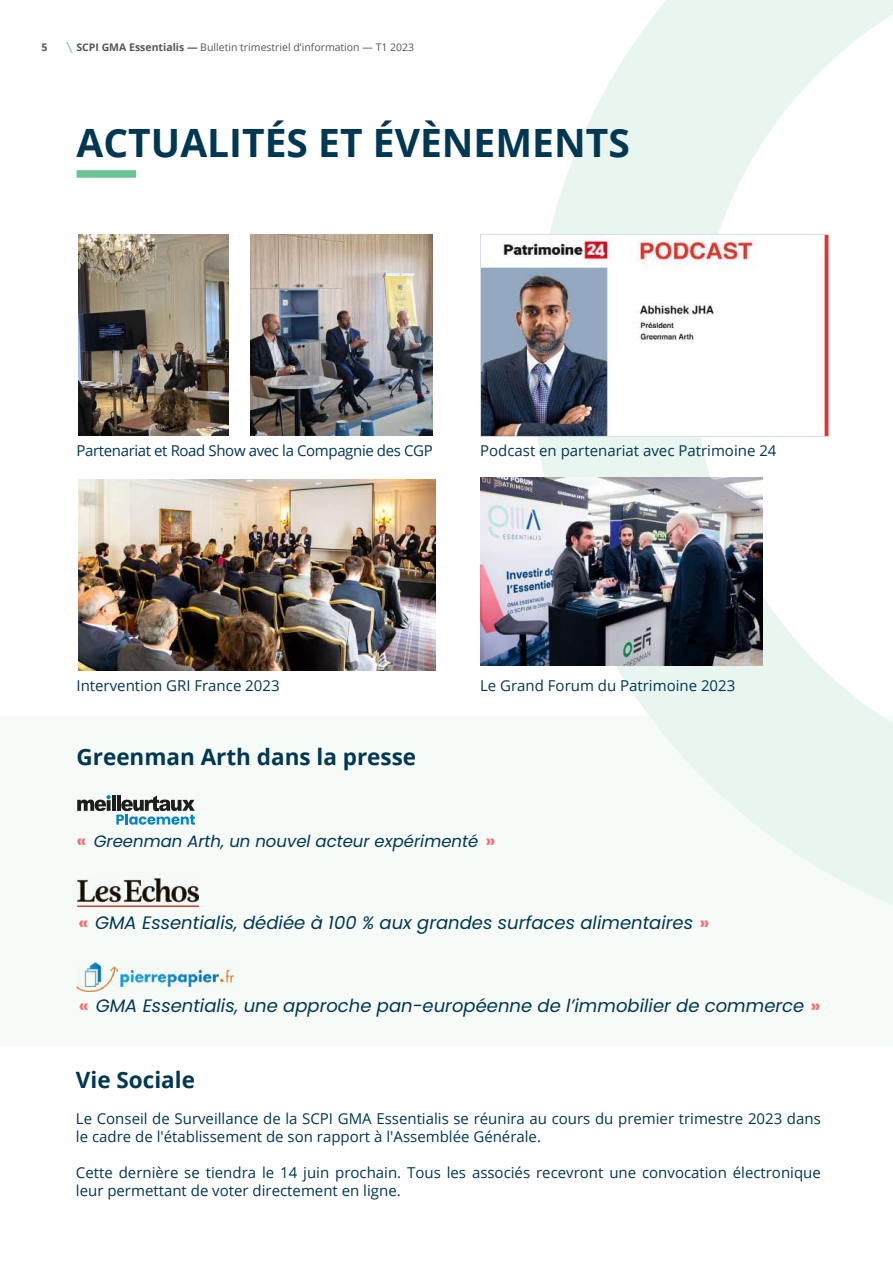
<style>
.page{position:relative;width:893px;height:1263px;background:#fff}
.page>*{position:absolute;margin:0;border:0;box-sizing:border-box;transform-origin:0 0}
.t1{font:700 39px "Open Sans";color:#003752}
.t2{font:700 22.5px "Open Sans";color:#003752}
.t3{font:italic 18px "Poppins";color:#003752}
.t4{font:italic 16.5px "Poppins";color:#003752}
.t5{font:15px/18px "Open Sans";color:#003752}
.t6{font:15px "Open Sans";letter-spacing:-.025em;color:#003752}
.t7{font:10.5px "Open Sans";color:#53575a}
.t8{font:700 10.5px "Open Sans";color:#53575a}
.s1{font-weight:700}
.s2{font-style:inherit}
.s3{font-weight:700;font-style:normal;font-size:18px;color:#f37174}
.s4{font-weight:700;font-style:normal;color:#f37174}
</style>
<div class="page">
<div style="left:0;top:716px;width:893px;height:330px;background:#f6fbf8"></div>
<svg style="left:534px;top:0;width:359px;height:905px"></svg>
<div style="left:77px;top:170px;width:59px;height:8px;background:#69c291"></div>
<img style="left:77px;top:962px;width:157px;height:30px">
<svg style="left:77px;top:795px;width:118px;height:30px"></svg>
<img style="left:78px;top:878px;width:120px;height:28px">
<img style="left:250px;top:234px;width:183px;height:201px">
<img style="left:78px;top:479px;width:357px;height:192px">
<img style="left:482px;top:236px;width:345px;height:199px">
<div style="left:480px;top:234px;width:349px;height:203px;border:1px solid #d6dee8"></div>
<svg style="left:66px;top:42px;width:7px;height:11px"></svg>
<img style="left:480px;top:478px;width:283px;height:188px">
<img style="left:78px;top:234px;width:150px;height:201px">
<p class="t8" style="left:41px;top:39px;width:7px">5</p>
<p class="t7" style="left:76px;top:40px;width:339px"><span class="s1">SCPI GMA Essentialis —</span> Bulletin trimestriel d’information — T1 2023</p>
<h1 class="t1" style="left:77px;top:116px;width:555px">ACTUALIT<span class="s2">É</span>S ET <span class="s2">É</span>V<span class="s2">È</span>NEMENTS</h1>
<p class="t6" style="left:77px;top:440px;width:358px">Partenariat et Road Show avec la Compagnie des CGP</p>
<p class="t5" style="left:480px;top:441px;width:298px">Podcast en partenariat avec Patrimoine 24</p>
<p class="t5" style="left:77px;top:676px;width:205px">Intervention GRI France 2023</p>
<h2 class="t2" style="left:77px;top:741px;width:341px">Greenman Arth dans la presse</h2>
<p class="t5" style="left:480px;top:676px;width:257px">Le Grand Forum du Patrimoine 2023</p>
<p class="t4" style="left:77px;top:832px;width:420px"><span class="s3">«</span> Greenman Arth, un nouvel acteur expérimenté <span class="s3">»</span></p>
<p class="t3" style="left:79px;top:913px;width:632px"><span class="s4">«</span> GMA Essentialis, dédiée à 100 % aux grandes surfaces alimentaires <span class="s4">»</span></p>
<p class="t3" style="left:79px;top:995px;width:743px"><span class="s4">«</span> GMA Essentialis, une approche pan-européenne de l’immobilier de commerce <span class="s4">»</span></p>
<h2 class="t2" style="left:76px;top:1064px;width:121px">Vie Sociale</h2>
<p class="t5" style="left:76px;top:1109px;width:746px">Le Conseil de Surveillance de la SCPI GMA Essentialis se réunira au cours du premier trimestre 2023 dans le cadre de l'établissement de son rapport à l'Assemblée Générale.</p>
<p class="t5" style="left:76px;top:1163px;width:746px">Cette dernière se tiendra le 14 juin prochain. Tous les associés recevront une convocation électronique leur permettant de voter directement en ligne.</p>
</div>
